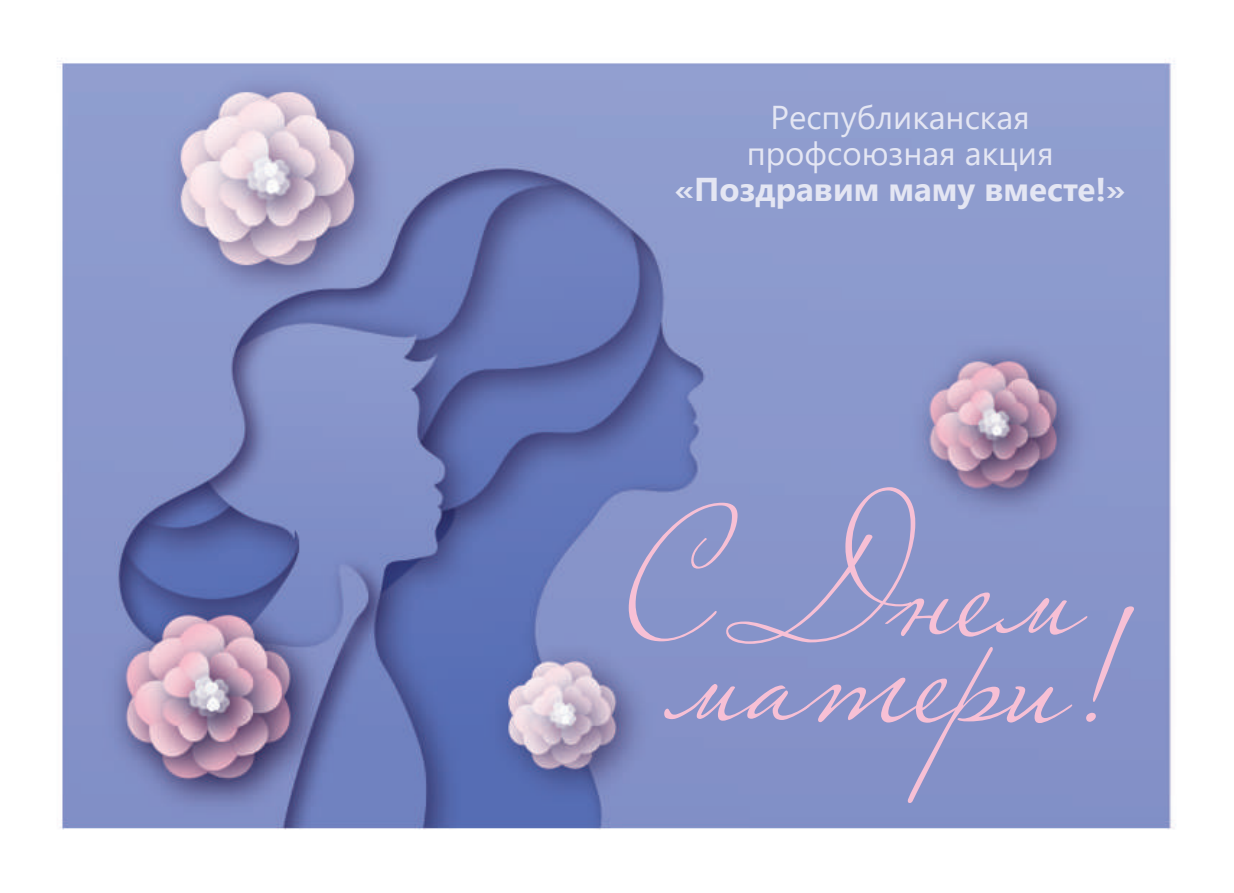
<style>
.page{position:relative;width:1234px;height:893px;background:#fff}
.page>*{position:absolute;margin:0;border:0;box-sizing:border-box;transform-origin:0 0}
.t1{font:180px "Marianna";color:#f7c0d5}
.t2{font:33px/36px "Segoe UI";color:#e4e6f3;text-align:center}
.t3{font:700 33px "Segoe UI";color:#e4e6f3}
</style>
<div class="page">
<img style="left:57px;top:59px;width:1119px;height:771px">
<p class="t2" style="left:746px;top:96px;width:308px">Республиканская профсоюзная акция</p>
<p class="t3" style="left:674px;top:158px;width:452px">«Поздравим маму вместе!»</p>
<h1 class="t1" style="left:627px;top:465px;width:458px">С Днем</h1>
<h1 class="t1" style="left:669px;top:551px;width:463px">матери!</h1>
</div>
